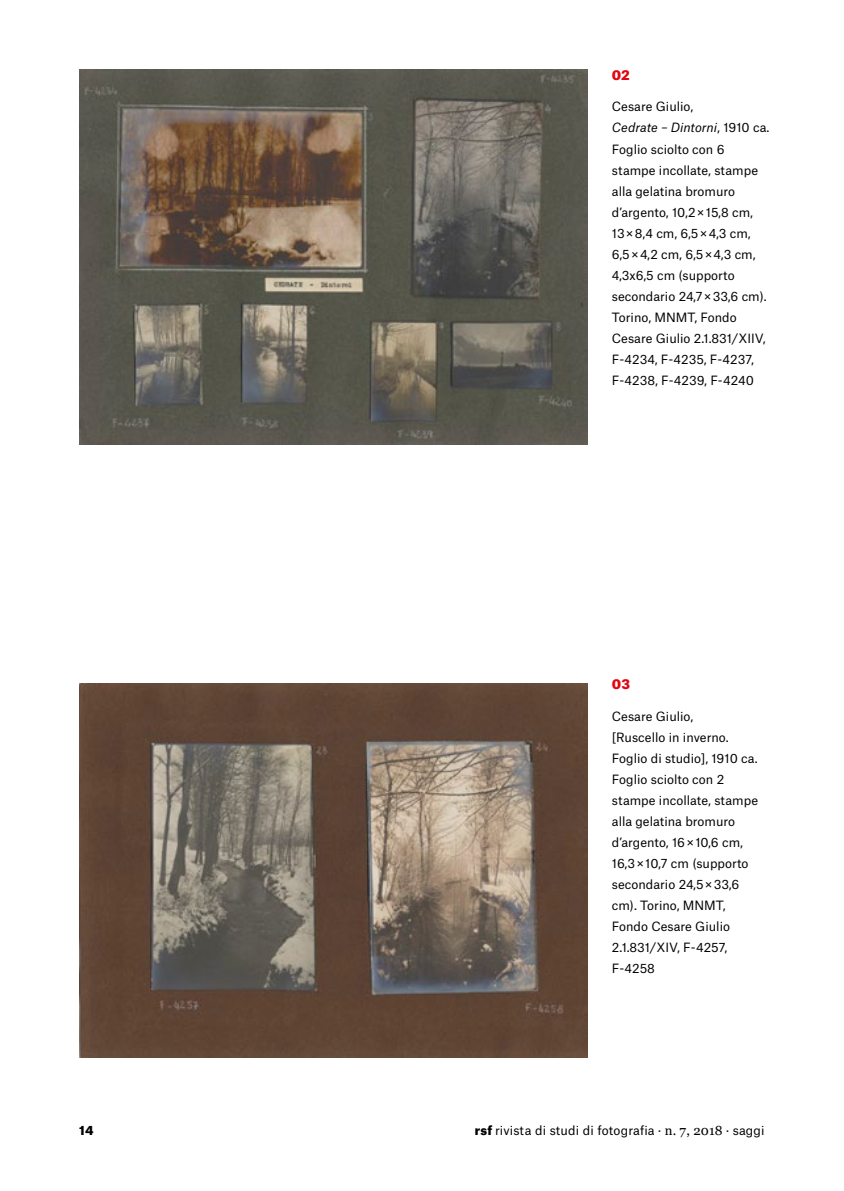
<style>
.page{position:relative;width:844px;height:1191px;background:#fff}
.page>*{position:absolute;margin:0;border:0;box-sizing:border-box;transform-origin:0 0}
.t1{font:900 13.12px "Atlas Grotesk";color:#e30612}
.t2{font:12.25px/21px "Atlas Grotesk";color:#000}
.t3{font:900 12.25px "Atlas Grotesk";color:#000}
.s1{font-style:italic}
.s2{font-weight:900}
.s3{font-family:"Georgia";font-size:13.12px}
</style>
<div class="page">
<img style="left:79px;top:69px;width:508px;height:376px">
<img style="left:79px;top:683px;width:508px;height:374px">
<p class="t1" style="left:611px;top:64px;width:19px">02</p>
<p class="t2" style="left:611px;top:95px;width:83px">Cesare Giulio,</p>
<p class="t2" style="left:611px;top:116px;width:159px"><span class="s1">Cedrate – Dintorni</span>, 1910 ca.<br>Foglio sciolto con 6 stampe incollate, stampe alla gelatina bromuro d’argento, 10,2 × 15,8 cm,<br>13 × 8,4 cm, 6,5 × 4,3 cm,<br>6,5 × 4,2 cm, 6,5 × 4,3 cm,<br>4,3x6,5 cm (supporto secondario 24,7 × 33,6 cm).<br>Torino, MNMT, Fondo<br>Cesare Giulio 2.1.831/XIIV,<br>F-4234, F-4235, F-4237,<br>F-4238, F-4239, F-4240</p>
<p class="t1" style="left:611px;top:673px;width:20px">03</p>
<p class="t2" style="left:611px;top:704px;width:83px">Cesare Giulio,</p>
<p class="t2" style="left:611px;top:725px;width:148px">[Ruscello in inverno.<br>Foglio di studio], 1910 ca.<br>Foglio sciolto con 2 stampe incollate, stampe alla gelatina bromuro d’argento, 16 × 10,6 cm,<br>16,3 × 10,7 cm (supporto secondario 24,5 × 33,6 cm). Torino, MNMT,<br>Fondo Cesare Giulio<br>2.1.831/XIV, F-4257,<br>F-4258</p>
<p class="t3" style="left:79px;top:1120px;width:16px">14</p>
<p class="t2" style="left:475px;top:1118px;width:291px"><span class="s2">rsf</span> rivista di studi di fotografia · <span class="s3">n. 7, 2018</span> · saggi</p>
</div>
